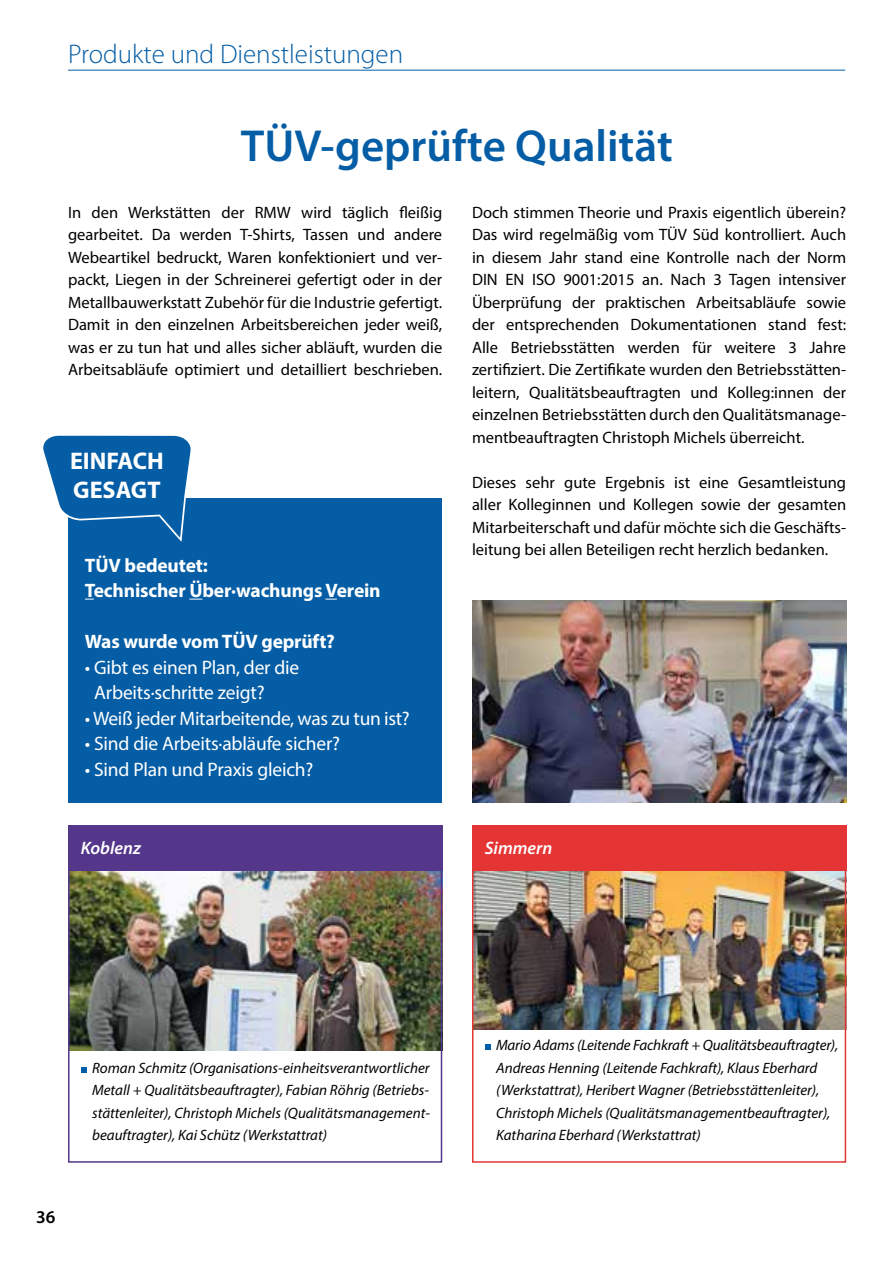
<style>
.page{position:relative;width:893px;height:1263px;background:#fff}
.page>*{position:absolute;margin:0;border:0;box-sizing:border-box;transform-origin:0 0}
.t1{font:600 45px "Myriad Pro";color:#045da5}
.t2{font:300 27px "Myriad Pro";color:#045da5}
.t3{font:700 24.15px/29px "Myriad Pro";color:#fff}
.t4{font:19.5px/25.5px "Myriad Pro";letter-spacing:-.01em;color:#fff}
.t5{font:700 19.5px/25.5px "Myriad Pro";letter-spacing:-.01em;color:#fff}
.t6{font:italic 600 18px "Myriad Pro";color:#fff}
.t7{font:600 18px "Myriad Pro";color:#000}
.t8{font:16.5px/22.5px "Myriad Pro";color:#000;text-align:justify}
.t9{font:italic 15px/22.5px "Myriad Pro";color:#000;text-align:justify}
</style>
<div class="page">
<hr style="left:68px;top:70px;width:777px;height:1px;background:#045da5">
<img style="left:71px;top:870px;width:368px;height:181px">
<div style="left:69px;top:499px;width:373px;height:304px;background:#045da5"></div>
<svg style="left:189px;top:599px;width:13px;height:1px"></svg>
<svg style="left:325px;top:599px;width:12px;height:1px"></svg>
<svg style="left:43px;top:435px;width:150px;height:109px"></svg>
<div style="left:68px;top:825px;width:374px;height:45px;background:#54378a"></div>
<div style="left:68px;top:825px;width:374px;height:338px;border:2px solid #54378a"></div>
<svg style="left:81px;top:1067px;width:6px;height:6px"></svg>
<img style="left:475px;top:870px;width:368px;height:159px">
<div style="left:472px;top:825px;width:374px;height:45px;background:#e53434"></div>
<div style="left:472px;top:825px;width:374px;height:338px;border:2px solid #e53434"></div>
<svg style="left:485px;top:1044px;width:6px;height:6px"></svg>
<img style="left:472px;top:600px;width:374px;height:203px">
<h2 class="t2" style="left:68px;top:39px;width:337px">Produkte und Dienstleistungen</h2>
<h1 class="t1" style="left:241px;top:118px;width:433px">TÜV-geprüfte Qualität</h1>
<p class="t8" style="left:472px;top:201px;width:376px">Doch stimmen Theorie und Praxis eigentlich überein?<br>Das wird regelmäßig vom TÜV Süd kontrolliert. Auch in diesem Jahr stand eine Kontrolle nach der Norm DIN EN ISO 9001:2015 an. Nach 3 Tagen intensiver Überprüfung der praktischen Arbeitsabläufe sowie der entsprechenden Dokumentationen stand fest:<br>Alle Betriebsstätten werden für weitere 3 Jahre zertifiziert. Die Zertifikate wurden den Betriebsstätten&shy;leitern, Qualitätsbeauftragten und Kolleg:innen der einzelnen Betriebsstätten durch den Qualitätsmanage&shy;mentbeauftragten Christoph Michels überreicht.</p>
<p class="t8" style="left:472px;top:471px;width:376px">Dieses sehr gute Ergebnis ist eine Gesamtleistung aller Kolleginnen und Kollegen sowie der gesamten Mitarbeiterschaft und dafür möchte sich die Geschäfts&shy;leitung bei allen Beteiligen recht herzlich bedanken.</p>
<p class="t5" style="left:85px;top:552px;width:297px">TÜV bedeutet:<br>Technischer Über·wachungs Verein</p>
<p class="t5" style="left:85px;top:628px;width:252px">Was wurde vom TÜV geprüft?</p>
<p class="t4" style="left:94px;top:654px;width:207px;text-indent:-9px">• Gibt es einen Plan, der die<br>Arbeits·schritte zeigt?</p>
<p class="t4" style="left:85px;top:705px;width:326px">• Weiß jeder Mitarbeitende, was zu tun ist?</p>
<p class="t4" style="left:85px;top:731px;width:257px">• Sind die Arbeits·abläufe sicher?</p>
<p class="t4" style="left:85px;top:756px;width:230px">• Sind Plan und Praxis gleich?</p>
<p class="t8" style="left:68px;top:201px;width:376px">In den Werkstätten der RMW wird täglich fleißig gearbeitet. Da werden T-Shirts, Tassen und andere Webeartikel bedruckt, Waren konfektioniert und ver&shy;packt, Liegen in der Schreinerei gefertigt oder in der Metallbauwerkstatt Zubehör für die Industrie gefertigt.<br>Damit in den einzelnen Arbeitsbereichen jeder weiß, was er zu tun hat und alles sicher abläuft, wurden die Arbeitsabläufe optimiert und detailliert beschrieben.</p>
<h3 class="t3" style="left:70px;top:445px;width:95px">EINFACH<br>GESAGT</h3>
<p class="t6" style="left:81px;top:837px;width:62px">Koblenz</p>
<p class="t6" style="left:485px;top:837px;width:69px">Simmern</p>
<p class="t7" style="left:36px;top:1206px;width:21px">36</p>
<p class="t9" style="left:92px;top:1056px;width:339px">Roman Schmitz (Organisations-einheitsverantwortlicher Metall + Qualitätsbeauftragter), Fabian Röhrig (Betriebs&shy;stättenleiter), Christoph Michels (Qualitätsmanagement&shy;beauftragter), Kai Schütz (Werkstattrat)</p>
<p class="t9" style="left:496px;top:1034px;width:344px;text-align:left">Mario Adams (Leitende Fachkraft + Qualitätsbeauftragter), Andreas Henning (Leitende Fachkraft), Klaus Eberhard (Werkstattrat), Heribert Wagner (Betriebsstättenleiter), Christoph Michels (Qualitätsmanagementbeauftragter), Katharina Eberhard (Werkstattrat)</p>
</div>
